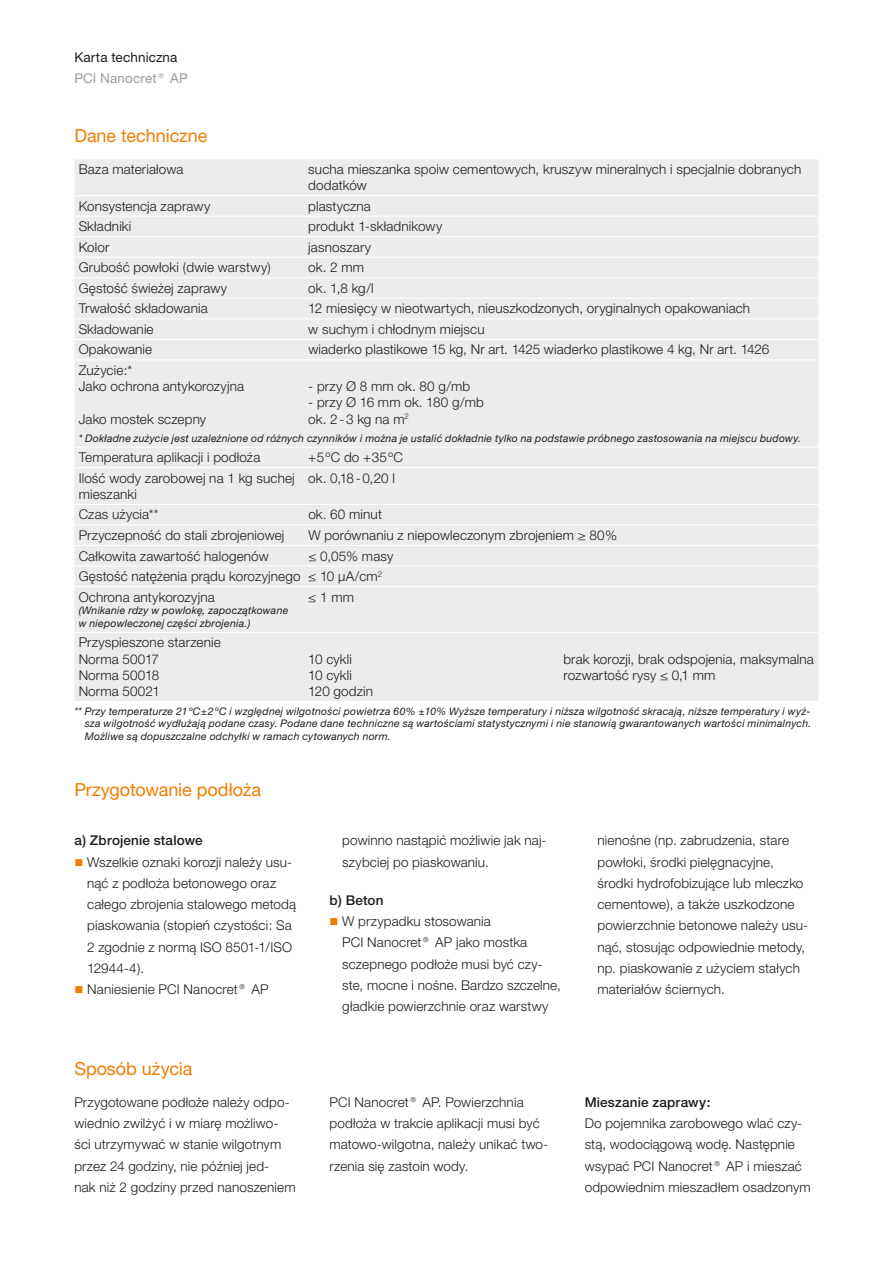
<style>
.page{position:relative;width:893px;height:1263px;background:#fff}
.page>*{position:absolute;margin:0;border:0;box-sizing:border-box;transform-origin:0 0}
.t1{font:18px "Helvetica Neue CE";letter-spacing:-.005em;color:#ef7d00}
.t2{font:300 13.5px/21.3px "Helvetica Neue CE";letter-spacing:.01em;color:#1d1d1b}
.t3{font:500 13.5px "Helvetica Neue CE";letter-spacing:.01em;color:#1d1d1b}
.t4{font:13.5px "Helvetica Neue CE";letter-spacing:.01em;color:#1d1d1b}
.t5{font:13.5px "Helvetica Neue CE";letter-spacing:.01em;color:#9d9c9c}
.t6{font:italic 10.5px/12.6px "Helvetica Neue CE";letter-spacing:.02em;color:#1d1d1b}
.s1{color:#ef7d00}
</style>
<div class="page">
<div style="left:74px;top:159px;width:745px;height:542px;background:#ececec"></div>
<hr style="left:74px;top:236px;width:745px;height:1px;background:#fff">
<hr style="left:74px;top:257px;width:745px;height:1px;background:#fff">
<hr style="left:74px;top:277px;width:745px;height:1px;background:#fff">
<hr style="left:74px;top:298px;width:745px;height:1px;background:#fff">
<hr style="left:74px;top:318px;width:745px;height:1px;background:#fff">
<hr style="left:74px;top:339px;width:745px;height:1px;background:#fff">
<hr style="left:74px;top:359px;width:745px;height:1px;background:#fff">
<hr style="left:74px;top:447px;width:745px;height:1px;background:#fff">
<hr style="left:74px;top:467px;width:745px;height:1px;background:#fff">
<hr style="left:74px;top:504px;width:745px;height:1px;background:#fff">
<hr style="left:74px;top:524px;width:745px;height:1px;background:#fff">
<hr style="left:74px;top:545px;width:745px;height:1px;background:#fff">
<hr style="left:74px;top:565px;width:745px;height:2px;background:#fff">
<hr style="left:74px;top:586px;width:745px;height:1px;background:#fff">
<hr style="left:74px;top:632px;width:234px;height:1px;background:#fff">
<hr style="left:74px;top:195px;width:745px;height:1px;background:#fff">
<hr style="left:74px;top:216px;width:745px;height:1px;background:#fff">
<hr style="left:308px;top:632px;width:511px;height:1px;background:#fff">
<p class="t4" style="left:74px;top:52px;width:105px">Karta techniczna</p>
<p class="t5" style="left:74px;top:73px;width:115px">PCI Nanocret® AP</p>
<h1 class="t1" style="left:74px;top:129px;width:135px">Dane techniczne</h1>
<p class="t2" style="left:79px;top:160px;width:106px">Baza materiałowa</p>
<p class="t2" style="left:308px;top:163px;width:495px;line-height:16.2px">sucha mieszanka spoiw cementowych, kruszyw mineralnych i specjalnie dobranych dodatków</p>
<p class="t2" style="left:79px;top:197px;width:133px">Konsystencja zaprawy</p>
<p class="t2" style="left:308px;top:197px;width:64px">plastyczna</p>
<p class="t2" style="left:79px;top:217px;width:54px">Składniki</p>
<p class="t2" style="left:308px;top:217px;width:135px">produkt 1-składnikowy</p>
<p class="t2" style="left:79px;top:238px;width:32px">Kolor</p>
<p class="t2" style="left:308px;top:238px;width:64px">jasnoszary</p>
<p class="t2" style="left:79px;top:258px;width:194px">Grubość powłoki (dwie warstwy)</p>
<p class="t2" style="left:308px;top:258px;width:57px">ok. 2 mm</p>
<p class="t2" style="left:79px;top:279px;width:150px">Gęstość świeżej zaprawy</p>
<p class="t2" style="left:308px;top:279px;width:67px">ok. 1,8 kg/l</p>
<p class="t2" style="left:79px;top:299px;width:131px">Trwałość składowania</p>
<p class="t2" style="left:308px;top:299px;width:443px">12 miesięcy w nieotwartych, nieuszkodzonych, oryginalnych opakowaniach</p>
<p class="t2" style="left:79px;top:320px;width:76px">Składowanie</p>
<p class="t2" style="left:308px;top:320px;width:178px">w suchym i chłodnym miejscu</p>
<p class="t2" style="left:79px;top:341px;width:75px">Opakowanie</p>
<p class="t2" style="left:308px;top:341px;width:462px">wiaderko plastikowe 15 kg, Nr art. 1425 wiaderko plastikowe 4 kg, Nr art. 1426</p>
<p class="t2" style="left:79px;top:364px;width:167px;line-height:16.2px">Zużycie:*<br>Jako ochrona antykorozyjna</p>
<p class="t2" style="left:79px;top:410px;width:129px">Jako mostek sczepny</p>
<p class="t2" style="left:308px;top:377px;width:163px">- przy Ø 8 mm ok. 80 g/mb</p>
<p class="t2" style="left:308px;top:396px;width:177px;line-height:16.2px">- przy Ø 16 mm ok. 180 g/mb ok. 2 - 3 kg na m<sup>2</sup></p>
<p class="t6" style="left:79px;top:433px;width:724px">* Dokładne zużycie jest uzależnione od różnych czynników i można je ustalić dokładnie tylko na podstawie próbnego zastosowania na miejscu budowy.</p>
<p class="t2" style="left:79px;top:448px;width:183px">Temperatura aplikacji i podłoża</p>
<p class="t2" style="left:308px;top:448px;width:96px">+5 ºC do +35 ºC</p>
<p class="t2" style="left:79px;top:471px;width:218px;line-height:16.2px">Ilość wody zarobowej na 1 kg suchej mieszanki</p>
<p class="t2" style="left:308px;top:469px;width:88px">ok. 0,18 - 0,20 l</p>
<p class="t2" style="left:79px;top:506px;width:81px">Czas użycia**</p>
<p class="t2" style="left:308px;top:506px;width:75px">ok. 60 minut</p>
<p class="t2" style="left:79px;top:526px;width:207px">Przyczepność do stali zbrojeniowej</p>
<p class="t2" style="left:308px;top:526px;width:310px">W porównaniu z niepowleczonym zbrojeniem ≥ 80%</p>
<p class="t2" style="left:79px;top:547px;width:192px">Całkowita zawartość halogenów</p>
<p class="t2" style="left:79px;top:547px;width:316px;line-height:20.5px;text-indent:230px">≤ 0,05% masy<br>Gęstość natężenia prądu korozyjnego ≤ 10 μA/cm<sup>2<br></sup>Ochrona antykorozyjna</p>
<p class="t6" style="left:79px;top:605px;width:211px">(Wnikanie rdzy w powlokę, zapoczątkowane w niepowleczonej części zbrojenia.)</p>
<p class="t2" style="left:308px;top:588px;width:47px">≤ 1 mm</p>
<p class="t2" style="left:79px;top:636px;width:144px;line-height:16.2px">Przyspieszone starzenie<br>Norma 50017<br>Norma 50018<br>Norma 50021</p>
<p class="t2" style="left:308px;top:652px;width:66px;line-height:16.2px">10 cykli<br>10 cykli<br>120 godzin</p>
<p class="t2" style="left:563px;top:652px;width:252px;line-height:16.2px">brak korozji, brak odspojenia, maksymalna rozwartość rysy ≤ 0,1 mm</p>
<p class="t6" style="left:85px;top:706px;width:728px;text-align:justify;text-indent:-11px">** Przy temperaturze 21 ºC±2 ºC i względnej wilgotności powietrza 60% ±10% Wyższe temperatury i niższa wilgotność skracają, niższe temperatury i wyż&shy;sza wilgotność wydłużają podane czasy. Podane dane techniczne są wartościami statystycznymi i nie stanowią gwarantowanych wartości minimalnych.<br>Możliwe są dopuszczalne odchyłki w ramach cytowanych norm.</p>
<h1 class="t1" style="left:74px;top:784px;width:188px">Przygotowanie podłoża</h1>
<p class="t3" style="left:74px;top:836px;width:130px">a) Zbrojenie stalowe</p>
<p class="t2" style="left:87px;top:853px;width:210px;text-indent:-13px"><span class="s1">■</span> Wszelkie oznaki korozji należy usu&shy;nąć z podłoża betonowego oraz całego zbrojenia stalowego metodą piaskowania (stopień czystości: Sa<br>2 zgodnie z normą ISO 8501-1/ISO<br>12944-4).</p>
<p class="t2" style="left:74px;top:980px;width:196px"><span class="s1">■</span> Naniesienie PCI Nanocret® AP</p>
<p class="t2" style="left:342px;top:831px;width:206px">powinno nastąpić możliwie jak naj&shy;szybciej po piaskowaniu.</p>
<p class="t3" style="left:330px;top:895px;width:55px">b) Beton</p>
<p class="t2" style="left:342px;top:912px;width:220px;text-indent:-13px"><span class="s1">■</span> W przypadku stosowania<br>PCI Nanocret® AP jako mostka sczepnego podłoże musi być czy&shy;ste, mocne i nośne. Bardzo szczelne, gładkie powierzchnie oraz warstwy</p>
<p class="t2" style="left:597px;top:831px;width:212px">nienośne (np. zabrudzenia, stare powłoki, środki pielęgnacyjne, środki hydrofobizujące lub mleczko cementowe), a także uszkodzone powierzchnie betonowe należy usu&shy;nąć, stosując odpowiednie metody, np. piaskowanie z użyciem stałych materiałów ściernych.</p>
<h1 class="t1" style="left:74px;top:1062px;width:120px">Sposób użycia</h1>
<p class="t2" style="left:74px;top:1093px;width:223px">Przygotowane podłoże należy odpo&shy;wiednio zwilżyć i w miarę możliwo&shy;ści utrzymywać w stanie wilgotnym przez 24 godziny, nie później jed-<br>nak niż 2 godziny przed nanoszeniem</p>
<p class="t2" style="left:330px;top:1093px;width:220px">PCI Nanocret® AP. Powierzchnia podłoża w trakcie aplikacji musi być matowo-wilgotna, należy unikać two&shy;rzenia się zastoin wody.</p>
<p class="t3" style="left:585px;top:1097px;width:127px">Mieszanie zaprawy:</p>
<p class="t2" style="left:585px;top:1114px;width:228px">Do pojemnika zarobowego wlać czy&shy;stą, wodociągową wodę. Następnie wsypać PCI Nanocret® AP i mieszać odpowiednim mieszadłem osadzonym</p>
</div>
